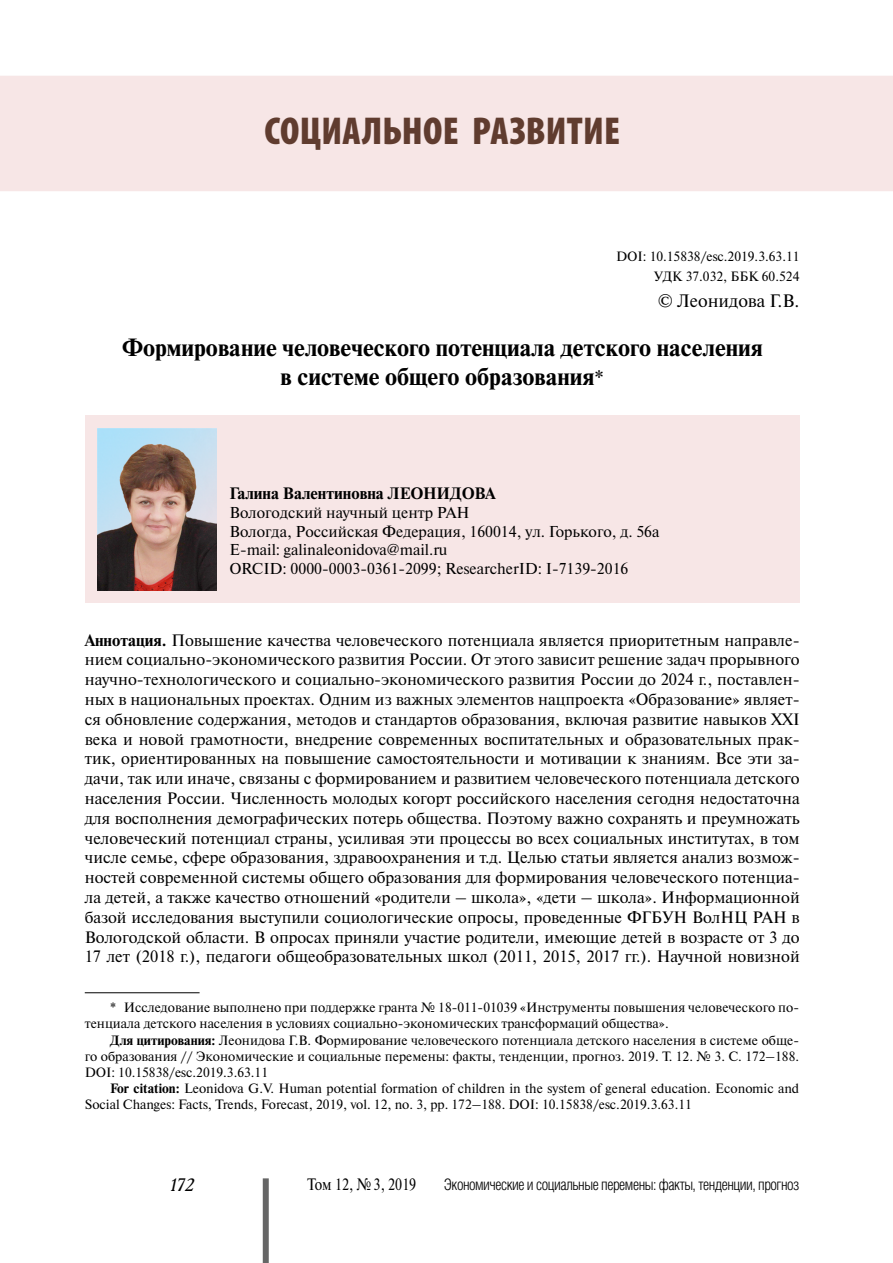
<style>
.page{position:relative;width:893px;height:1263px;background:#fff}
.page>*{position:absolute;margin:0;border:0;box-sizing:border-box;transform-origin:0 0}
.t1{font:900 condensed 39px "Myriad Pro";letter-spacing:.005em;color:#603c2f}
.t2{font:700 24px/28.8px "Newton C";color:#000;text-align:center}
.t3{font:18px "Newton C";color:#000}
.t4{font:italic 18px "Academy";color:#000}
.t5{font:16.5px/19.8px "Newton C";color:#000;text-align:justify}
.t6{font:700 16.5px "Newton C";color:#000}
.t7{font:16.5px "Newton C";color:#000;scale:.85 1}
.t8{font:15.75px/18.9px "Newton C";color:#000}
.t9{font:300 15.75px "Helios Cond";letter-spacing:-.03em;color:#000}
.t10{font:13.5px/16.2px "Newton C";color:#000}
.s1{font-weight:400;font-size:21px}
.s2{font-weight:700}
</style>
<div class="page">
<div style="left:263px;top:1178px;width:6px;height:85px;background:#666"></div>
<hr style="left:85px;top:992px;width:115px;height:1px;background:#000">
<div style="left:85px;top:416px;width:714px;height:187px;background:#f7e6e6"></div>
<div style="left:1px;top:76px;width:891px;height:114px;background:#f7e6e6"></div>
<div style="left:0;top:76px;width:893px;height:115px;border:2px solid #f7e6e6"></div>
<img style="left:98px;top:428px;width:119px;height:162px">
<h1 class="t1" style="left:264px;top:106px;width:357px">СОЦИАЛЬНОЕ РАЗВИТИЕ</h1>
<p class="t10" style="left:616px;top:246px;width:185px;line-height:20.4px;text-align:right">DOI: 10.15838/esc.2019.3.63.11<br>УДК 37.032, ББК 60.524</p>
<p class="t3" style="left:658px;top:291px;width:143px">© Леонидова Г.В.</p>
<h2 class="t2" style="left:122px;top:333px;width:642px">Формирование человеческого потенциала детского населения в системе общего образования<span class="s1">*</span></h2>
<p class="t6" style="left:230px;top:484px;width:267px">Галина Валентиновна ЛЕОНИДОВА</p>
<p class="t8" style="left:230px;top:503px;width:431px">Вологодский научный центр РАН<br>Вологда, Российская Федерация, 160014, ул. Горького, д. 56а Е-mail: galinaleonidova@mail.ru<br>ORCID: 0000-0003-0361-2099; ResearcherID: I-7139-2016</p>
<p class="t5" style="left:85px;top:630px;width:716px"><span class="s2">Аннотация.</span> Повышение качества человеческого потенциала является приоритетным направле&shy;нием социально-экономического развития России. От этого зависит решение задач прорывного научно-технологического и социально-экономического развития России до 2024 г., поставлен&shy;ных в национальных проектах. Одним из важных элементов нацпроекта «Образование» являет&shy;ся обновление содержания, методов и стандартов образования, включая развитие навыков XXI века и новой грамотности, внедрение современных воспитательных и образовательных прак&shy;тик, ориентированных на повышение самостоятельности и мотивации к знаниям. Все эти за&shy;дачи, так или иначе, связаны с формированием и развитием человеческого потенциала детского населения России. Численность молодых когорт российского населения сегодня недостаточна для восполнения демографических потерь общества. Поэтому важно сохранять и преумножать человеческий потенциал страны, усиливая эти процессы во всех социальных институтах, в том числе семье, сфере образования, здравоохранения и т.д. Целью статьи является анализ возмож&shy;ностей современной системы общего образования для формирования человеческого потенциа&shy;ла детей, а также качество отношений «родители – школа», «дети – школа». Информационной базой исследования выступили социологические опросы, проведенные ФГБУН ВолНЦ РАН в Вологодской области. В опросах приняли участие родители, имеющие детей в возрасте от 3 до 17 лет (2018 г.), педагоги общеобразовательных школ (2011, 2015, 2017 гг.). Научной новизной</p>
<p class="t10" style="left:85px;top:999px;width:716px;text-indent:26px">* Исследование выполнено при поддержке гранта № 18-011-01039 «Инструменты повышения человеческого по&shy;тенциала детского населения в условиях социально-экономических трансформаций общества».</p>
<p class="t10" style="left:85px;top:1032px;width:716px;text-align:justify;text-indent:26px"><span class="s2">Для цитирования:</span> Леонидова Г.В. Формирование человеческого потенциала детского населения в системе обще&shy;го образования // Экономические и социальные перемены: факты, тенденции, прогноз. 2019. Т. 12. № 3. С. 172–188.<br>DOI: 10.15838/esc.2019.3.63.11</p>
<p class="t10" style="left:85px;top:1080px;width:716px;text-indent:26px"><span class="s2">For citation:</span> Leonidova G.V. Human potential formation of children in the system of general education. Economic and<br>Social Changes: Facts, Trends, Forecast, 2019, vol. 12, no. 3, pp. 172–188. DOI: 10.15838/esc.2019.3.63.11</p>
<p class="t4" style="left:170px;top:1174px;width:26px">172</p>
<p class="t7" style="left:307px;top:1175px;width:130px">Том 12, №3, 2019</p>
<p class="t9" style="left:444px;top:1176px;width:357px">Экономические и социальные перемены: факты, тенденции, прогноз</p>
</div>
